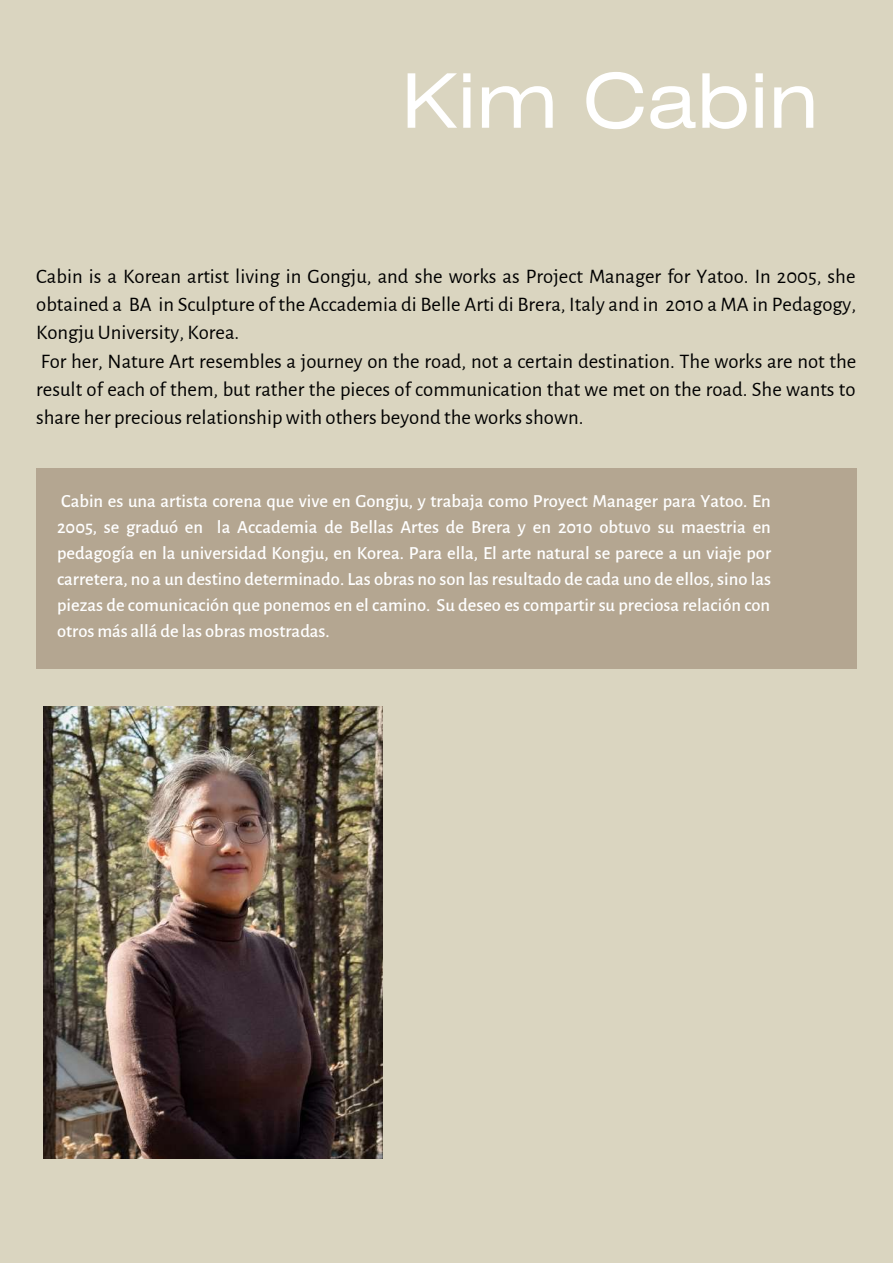
<style>
.page{position:relative;width:893px;height:1264px;background:#fff}
.page>*{position:absolute;margin:0;border:0;box-sizing:border-box;transform-origin:0 0}
.t1{font:75px "Helios Ext";color:#fff}
.t2{font:20.7px/28px "Alegreya Sans";color:#000}
.t3{font:500 18.45px/25.8px "Alegreya Sans";color:#fff;text-align:justify}
</style>
<div class="page">
<div style="left:0;top:0;width:892px;height:1262px;background:#dad5c0"></div>
<div style="left:36px;top:468px;width:820px;height:200px;background:#b4a691"></div>
<img style="left:43px;top:706px;width:340px;height:452px">
<h1 class="t1" style="left:401px;top:73px;width:419px">Kim Cabin</h1>
<p class="t2" style="left:36px;top:263px;width:821px">Cabin is a Korean artist living in Gongju, and she works as Project Manager for Yatoo. In 2005, she obtained a BA in Sculpture of the Accademia di Belle Arti di Brera, Italy and in 2010 a MA in Pedagogy, Kongju University, Korea.<br>For her, Nature Art resembles a journey on the road, not a certain destination. The works are not the result of each of them, but rather the pieces of communication that we met on the road. She wants to share her precious relationship with others beyond the works shown.</p>
<p class="t3" style="left:57px;top:489px;width:715px">Cabin es una artista corena que vive en Gongju, y trabaja como Proyect Manager para Yatoo. En 2005, se graduó en la Accademia de Bellas Artes de Brera y en 2010 obtuvo su maestria en pedagogía en la universidad Kongju, en Korea. Para ella, El arte natural se parece a un viaje por carretera, no a un destino determinado. Las obras no son las resultado de cada uno de ellos, sino las piezas de comunicación que ponemos en el camino. Su deseo es compartir su preciosa relación con otros más allá de las obras mostradas.</p>
</div>
